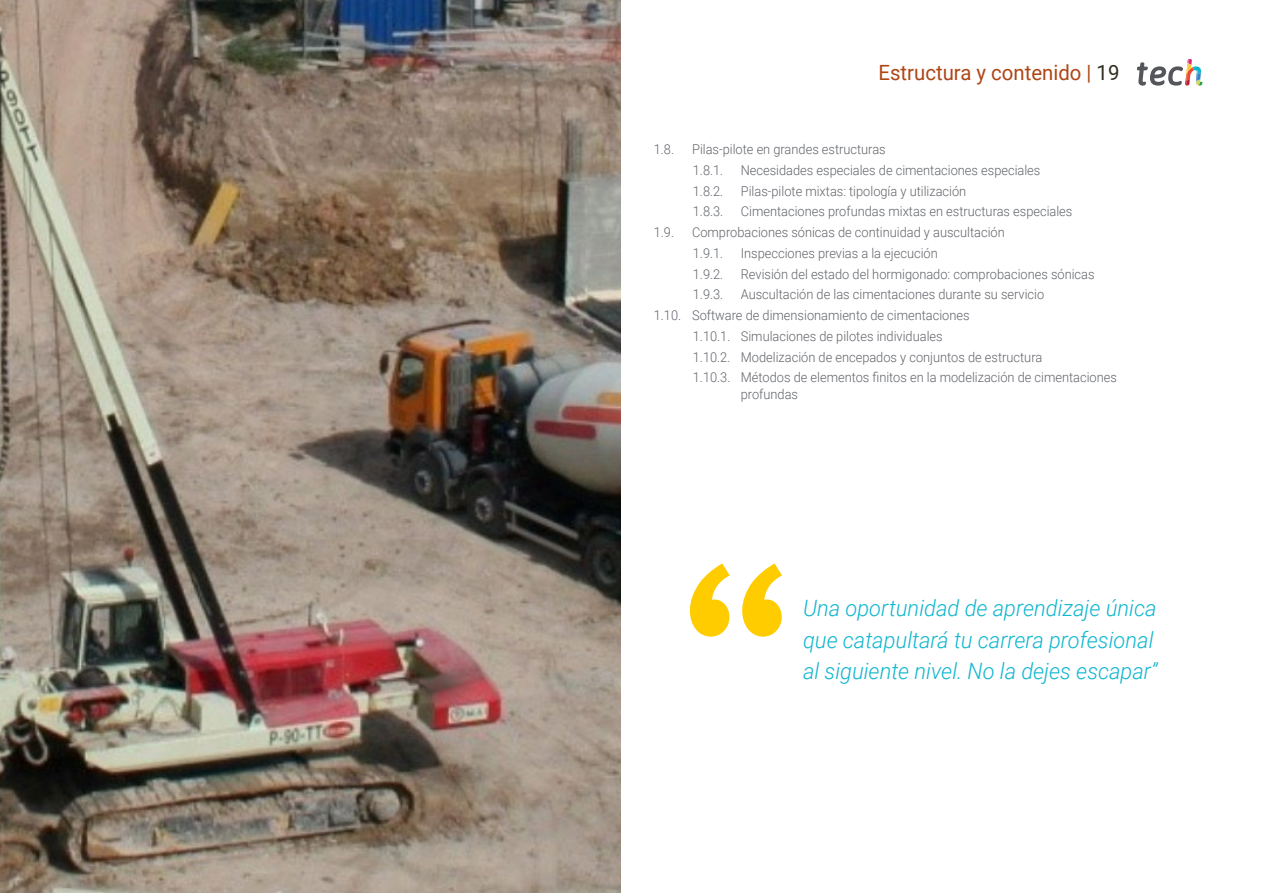
<style>
.page{position:relative;width:1263px;height:893px;background:#fff}
.page>*{position:absolute;margin:0;border:0;box-sizing:border-box;transform-origin:0 0}
.t1{font:italic 300 22.5px/31.5px "Roboto";color:#0fb6cf}
.t2{font:21px "Roboto";color:#ae4615}
.t3{font:300 13.5px/20.7px "Roboto";color:#61646a;scale:.95 1}
.s1{color:#312e20}
</style>
<div class="page">
<img style="left:0;top:0;width:621px;height:893px">
<svg style="left:1137px;top:59px;width:65px;height:27px"></svg>
<svg style="left:690px;top:563px;width:92px;height:74px"></svg>
<h2 class="t2" style="left:878px;top:57px;width:242px">Estructura y contenido | <span class="s1">19</span></h2>
<p class="t3" style="left:654px;top:139px;width:23px">1.8.</p>
<p class="t3" style="left:692px;top:139px;width:205px">Pilas-pilote en grandes estructuras<br>1.8.1.</p>
<p class="t3" style="left:741px;top:159px;width:317px">Necesidades especiales de cimentaciones especiales</p>
<p class="t3" style="left:693px;top:180px;width:34px">1.8.2.</p>
<p class="t3" style="left:741px;top:180px;width:239px">Pilas-pilote mixtas: tipología y utilización</p>
<p class="t3" style="left:693px;top:201px;width:34px">1.8.3.</p>
<p class="t3" style="left:741px;top:201px;width:350px">Cimentaciones profundas mixtas en estructuras especiales</p>
<p class="t3" style="left:654px;top:222px;width:23px">1.9.</p>
<p class="t3" style="left:692px;top:222px;width:331px">Comprobaciones sónicas de continuidad y auscultación<br>1.9.1.</p>
<p class="t3" style="left:741px;top:242px;width:209px">Inspecciones previas a la ejecución</p>
<p class="t3" style="left:693px;top:263px;width:34px">1.9.2.</p>
<p class="t3" style="left:741px;top:263px;width:374px">Revisión del estado del hormigonado: comprobaciones sónicas</p>
<p class="t3" style="left:693px;top:284px;width:34px">1.9.3.</p>
<p class="t3" style="left:741px;top:284px;width:321px">Auscultación de las cimentaciones durante su servicio</p>
<p class="t3" style="left:654px;top:305px;width:334px">1.10. Software de dimensionamiento de cimentaciones</p>
<p class="t3" style="left:693px;top:325px;width:264px">1.10.1. Simulaciones de pilotes individuales</p>
<p class="t3" style="left:693px;top:346px;width:369px">1.10.2. Modelización de encepados y conjuntos de estructura</p>
<p class="t3" style="left:693px;top:367px;width:448px">1.10.3. Métodos de elementos finitos en la modelización de cimentaciones</p>
<p class="t3" style="left:741px;top:383px;width:62px">profundas</p>
<h1 class="t1" style="left:803px;top:592px;width:356px">Una oportunidad de aprendizaje única que catapultará tu carrera profesional al siguiente nivel. No la dejes escapar”</h1>
</div>
